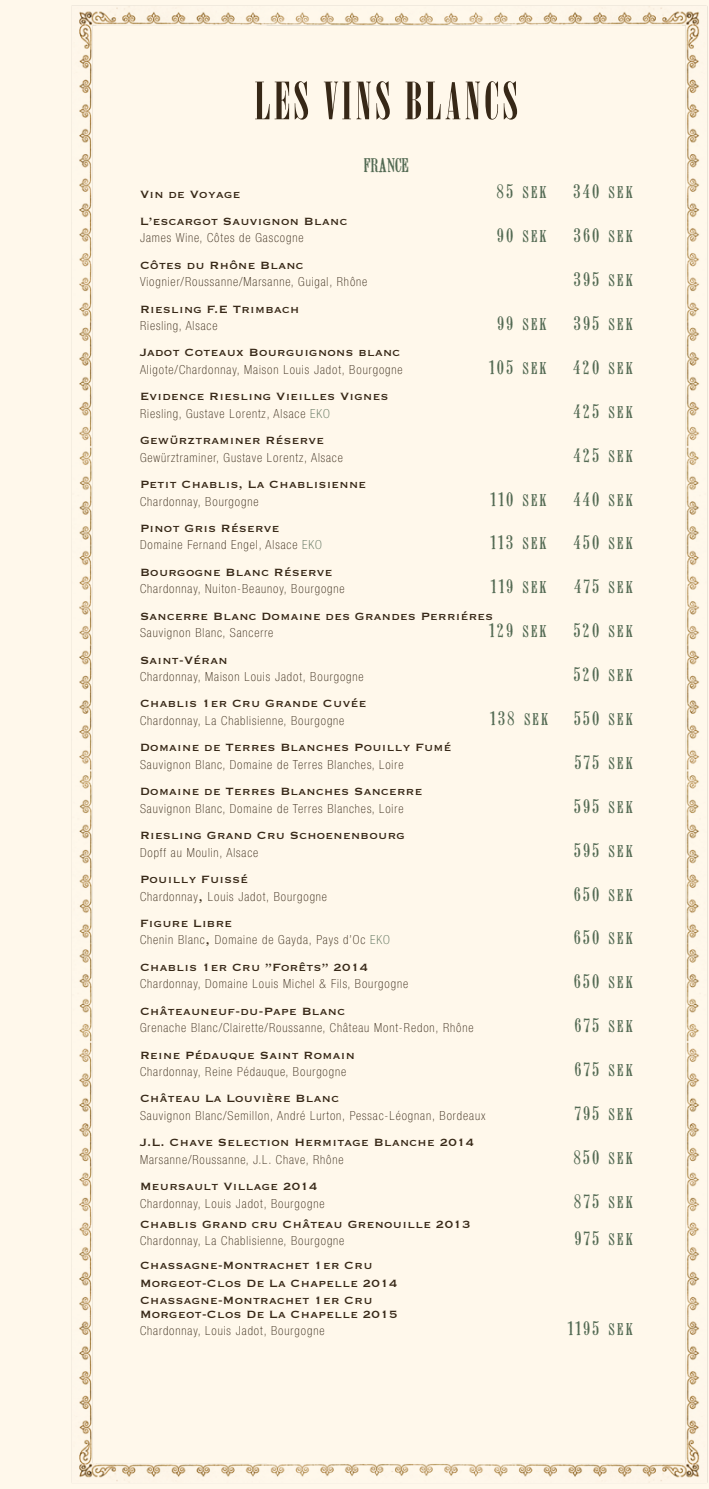
<style>
.page{position:relative;width:709px;height:1489px;background:#fff}
.page>*{position:absolute;margin:0;border:0;box-sizing:border-box;transform-origin:0 0}
.t1{font:51.25px "Onyx";letter-spacing:.075em;color:#372817}
.t2{font:19.75px "Archive Old Style Condensed";letter-spacing:.1em;color:#536a53;scale:1.33 1}
.t3{font:16.88px "Archive Old Style Condensed";letter-spacing:.1em;color:#536a53;scale:1.33 1}
.t4{font:13.75px/17.5px "Copperplate Gothic Std 31 BC";letter-spacing:.025em;color:#372817}
.t5{font:100 condensed 12.5px "Helvetica Neue LT Std";letter-spacing:.075em;color:#372817}
.s1{font-size:19.75px}
.s2{font-size:16.88px}
.s3{color:#536a53}
.s4{font-family:"Copperplate Gothic Std 31 BC";font-weight:400;font-stretch:normal;font-size:13.75px}
</style>
<div class="page">
<div style="left:0;top:0;width:709px;height:1488px;background:#fff8eb"></div>
<h1 class="t1" style="left:255px;top:71px;width:264px">LES VINS BLANCS</h1>
<h2 class="t2" style="left:364px;top:158px;width:35px">FRANCE</h2>
<p class="t4" style="left:140px;top:186px;width:102px">Vin de Voyage</p>
<h3 class="t3" style="left:497px;top:186px;width:39px"><span class="s1">85</span> SEK</h3>
<h2 class="t2" style="left:573px;top:184px;width:46px">340 <span class="s2">SEK</span></h2>
<p class="t4" style="left:140px;top:212px;width:209px">L’escargot Sauvignon Blanc</p>
<p class="t5" style="left:140px;top:231px;width:165px">James Wine, Côtes de Gascogne</p>
<h3 class="t3" style="left:497px;top:230px;width:39px"><span class="s1">90</span> SEK</h3>
<h2 class="t2" style="left:574px;top:228px;width:46px">360 <span class="s2">SEK</span></h2>
<p class="t4" style="left:140px;top:256px;width:165px">Côtes du Rhône Blanc</p>
<p class="t5" style="left:140px;top:275px;width:229px">Viognier/Roussanne/Marsanne, Guigal, Rhône</p>
<h2 class="t2" style="left:574px;top:272px;width:46px">395 <span class="s2">SEK</span></h2>
<p class="t4" style="left:140px;top:300px;width:161px">Riesling F.E Trimbach</p>
<p class="t5" style="left:140px;top:318px;width:79px">Riesling, Alsace</p>
<h3 class="t3" style="left:497px;top:318px;width:39px"><span class="s1">99</span> SEK</h3>
<h2 class="t2" style="left:574px;top:316px;width:46px">395 <span class="s2">SEK</span></h2>
<p class="t4" style="left:140px;top:344px;width:262px">Jadot Coteaux Bourguignons blanc</p>
<p class="t5" style="left:140px;top:362px;width:264px">Aligote/Chardonnay, Maison Louis Jadot, Bourgogne</p>
<h2 class="t2" style="left:489px;top:360px;width:45px">105 <span class="s2">SEK</span></h2>
<h2 class="t2" style="left:573px;top:360px;width:46px">420 <span class="s2">SEK</span></h2>
<p class="t4" style="left:140px;top:388px;width:250px">Evidence Riesling Vieilles Vignes</p>
<p class="t5" style="left:140px;top:406px;width:191px">Riesling, Gustave Lorentz, Alsace <span class="s3">EKO</span></p>
<h2 class="t2" style="left:573px;top:403px;width:46px">425 <span class="s2">SEK</span></h2>
<p class="t4" style="left:140px;top:432px;width:186px">Gewürztraminer Réserve</p>
<p class="t5" style="left:140px;top:450px;width:204px">Gewürztraminer, Gustave Lorentz, Alsace</p>
<h2 class="t2" style="left:573px;top:447px;width:46px">425 <span class="s2">SEK</span></h2>
<p class="t4" style="left:140px;top:476px;width:228px">Petit Chablis, La Chablisienne</p>
<p class="t5" style="left:140px;top:494px;width:120px">Chardonnay, Bourgogne</p>
<h2 class="t2" style="left:490px;top:491px;width:44px">110 <span class="s2">SEK</span></h2>
<h2 class="t2" style="left:573px;top:491px;width:46px">440 <span class="s2">SEK</span></h2>
<p class="t4" style="left:140px;top:519px;width:141px">Pinot Gris Réserve</p>
<p class="t5" style="left:140px;top:538px;width:183px">Domaine Fernand Engel, Alsace <span class="s3">EKO</span></p>
<h2 class="t2" style="left:490px;top:535px;width:44px">113 <span class="s2">SEK</span></h2>
<h2 class="t2" style="left:574px;top:535px;width:46px">450 <span class="s2">SEK</span></h2>
<p class="t4" style="left:140px;top:563px;width:194px">Bourgogne Blanc Réserve</p>
<p class="t5" style="left:140px;top:582px;width:206px">Chardonnay, Nuiton-Beaunoy, Bourgogne</p>
<h2 class="t2" style="left:491px;top:579px;width:43px">119 <span class="s2">SEK</span></h2>
<h2 class="t2" style="left:574px;top:579px;width:45px">475 <span class="s2">SEK</span></h2>
<p class="t4" style="left:140px;top:607px;width:354px">Sancerre Blanc Domaine des Grandes Perriéres</p>
<p class="t5" style="left:140px;top:625px;width:135px">Sauvignon Blanc, Sancerre</p>
<h2 class="t2" style="left:489px;top:623px;width:45px">129 <span class="s2">SEK</span></h2>
<h2 class="t2" style="left:573px;top:623px;width:46px">520 <span class="s2">SEK</span></h2>
<p class="t4" style="left:140px;top:651px;width:89px">Saint-Véran</p>
<p class="t5" style="left:140px;top:669px;width:225px">Chardonnay, Maison Louis Jadot, Bourgogne</p>
<h2 class="t2" style="left:573px;top:667px;width:46px">520 <span class="s2">SEK</span></h2>
<p class="t4" style="left:140px;top:695px;width:228px">Chablis 1er Cru Grande Cuvée</p>
<p class="t5" style="left:140px;top:713px;width:206px">Chardonnay, La Chablisienne, Bourgogne</p>
<h2 class="t2" style="left:490px;top:710px;width:45px">138 <span class="s2">SEK</span></h2>
<h2 class="t2" style="left:574px;top:710px;width:46px">550 <span class="s2">SEK</span></h2>
<p class="t4" style="left:140px;top:739px;width:313px">Domaine de Terres Blanches Pouilly Fumé</p>
<p class="t5" style="left:140px;top:757px;width:265px">Sauvignon Blanc, Domaine de Terres Blanches, Loire</p>
<h2 class="t2" style="left:574px;top:754px;width:45px">575 <span class="s2">SEK</span></h2>
<p class="t4" style="left:140px;top:783px;width:284px">Domaine de Terres Blanches Sancerre</p>
<p class="t5" style="left:140px;top:801px;width:265px">Sauvignon Blanc, Domaine de Terres Blanches, Loire</p>
<h2 class="t2" style="left:574px;top:798px;width:46px">595 <span class="s2">SEK</span></h2>
<p class="t4" style="left:140px;top:826px;width:266px">Riesling Grand Cru Schoenenbourg</p>
<p class="t5" style="left:140px;top:845px;width:120px">Dopff au Moulin, Alsace</p>
<h2 class="t2" style="left:574px;top:842px;width:46px">595 <span class="s2">SEK</span></h2>
<p class="t4" style="left:140px;top:870px;width:110px">Pouilly Fuissé</p>
<p class="t5" style="left:140px;top:889px;width:188px">Chardonnay<span class="s4">,</span> Louis Jadot, Bourgogne</p>
<h2 class="t2" style="left:574px;top:886px;width:46px">650 <span class="s2">SEK</span></h2>
<p class="t4" style="left:140px;top:914px;width:94px">Figure Libre</p>
<p class="t5" style="left:140px;top:932px;width:251px">Chenin Blanc<span class="s4">,</span> Domaine de Gayda, Pays d’Oc <span class="s3">EKO</span></p>
<h2 class="t2" style="left:574px;top:930px;width:46px">650 <span class="s2">SEK</span></h2>
<p class="t4" style="left:140px;top:958px;width:230px">Chablis 1er Cru ”Forêts” 2014</p>
<p class="t5" style="left:140px;top:976px;width:270px">Chardonnay, Domaine Louis Michel &amp; Fils, Bourgogne</p>
<h2 class="t2" style="left:574px;top:974px;width:46px">650 <span class="s2">SEK</span></h2>
<p class="t4" style="left:140px;top:1002px;width:207px">Châteauneuf-du-Pape Blanc</p>
<p class="t5" style="left:140px;top:1020px;width:335px">Grenache Blanc/Clairette/Roussanne, Château Mont-Redon, Rhône</p>
<h2 class="t2" style="left:575px;top:1017px;width:45px">675 <span class="s2">SEK</span></h2>
<p class="t4" style="left:140px;top:1046px;width:216px">Reine Pédauque Saint Romain</p>
<p class="t5" style="left:140px;top:1064px;width:208px">Chardonnay, Reine Pédauque, Bourgogne</p>
<h2 class="t2" style="left:575px;top:1061px;width:45px">675 <span class="s2">SEK</span></h2>
<p class="t4" style="left:140px;top:1090px;width:200px">Château La Louvière Blanc</p>
<p class="t5" style="left:140px;top:1108px;width:347px">Sauvignon Blanc/Semillon, André Lurton, Pessac-Léognan, Bordeaux</p>
<h2 class="t2" style="left:574px;top:1105px;width:45px">795 <span class="s2">SEK</span></h2>
<p class="t4" style="left:140px;top:1133px;width:336px">J.L. Chave Selection Hermitage Blanche 2014</p>
<p class="t5" style="left:140px;top:1152px;width:205px">Marsanne/Roussanne, J.L. Chave, Rhône</p>
<h2 class="t2" style="left:573px;top:1149px;width:46px">850 <span class="s2">SEK</span></h2>
<p class="t4" style="left:140px;top:1177px;width:179px">Meursault Village 2014</p>
<p class="t5" style="left:140px;top:1196px;width:186px">Chardonnay, Louis Jadot, Bourgogne</p>
<h2 class="t2" style="left:574px;top:1193px;width:45px">875 <span class="s2">SEK</span></h2>
<p class="t4" style="left:140px;top:1215px;width:332px">Chablis Grand cru Château Grenouille 2013</p>
<p class="t5" style="left:140px;top:1233px;width:206px">Chardonnay, La Chablisienne, Bourgogne</p>
<h2 class="t2" style="left:574px;top:1230px;width:45px">975 <span class="s2">SEK</span></h2>
<p class="t4" style="left:140px;top:1256px;width:259px">Chassagne-Montrachet 1er Cru<br>Morgeot-Clos De La Chapelle 2014<br>Chassagne-Montrachet 1er Cru</p>
<p class="t4" style="left:140px;top:1305px;width:259px">Morgeot-Clos De La Chapelle 2015</p>
<p class="t5" style="left:140px;top:1323px;width:186px">Chardonnay, Louis Jadot, Bourgogne</p>
<h2 class="t2" style="left:567px;top:1320px;width:50px">1195 <span class="s2">SEK</span></h2>
</div>
